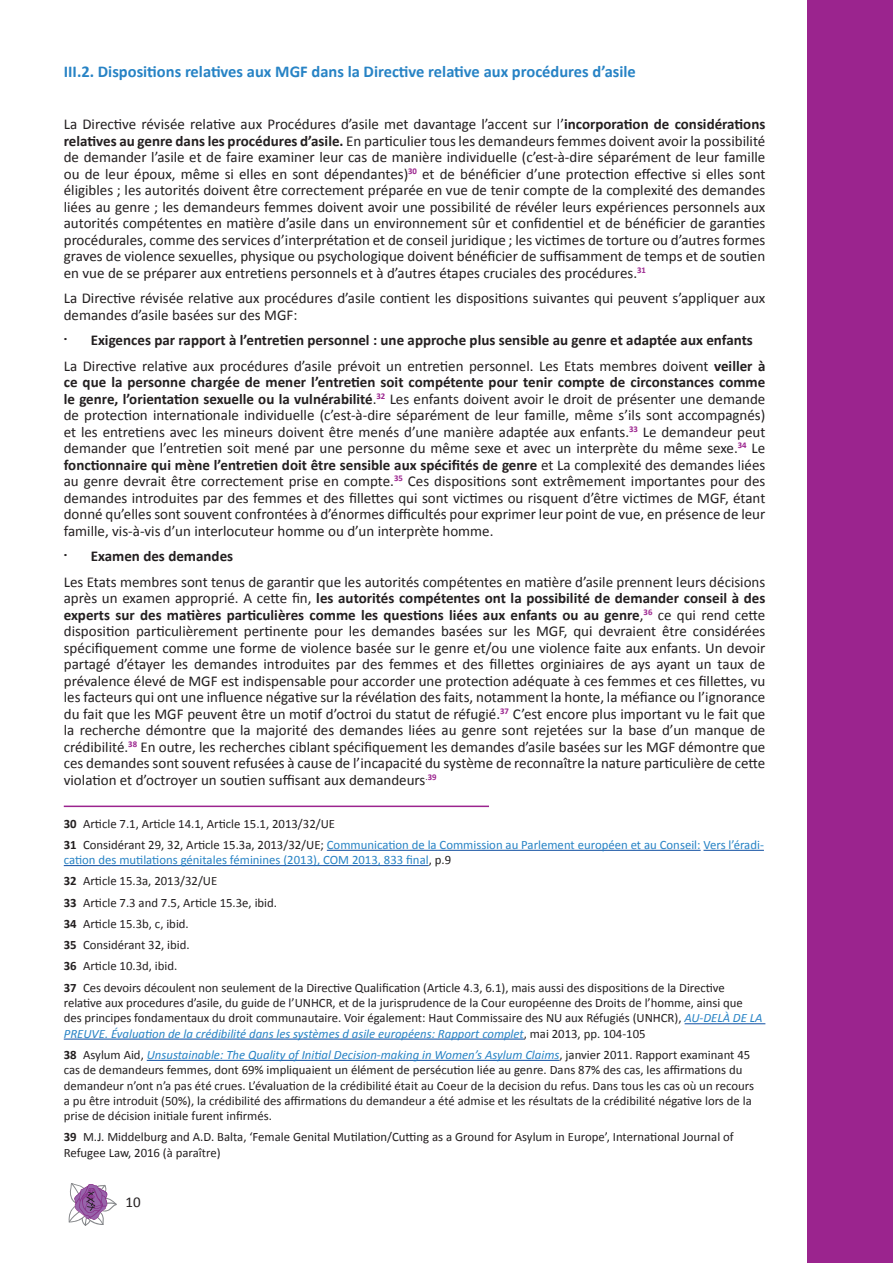
<style>
.page{position:relative;width:893px;height:1263px;background:#fff}
.page>*{position:absolute;margin:0;border:0;box-sizing:border-box;transform-origin:0 0}
.t1{font:700 16.5px "Calibri";color:#2783c5}
.t2{font:15px/16.5px "Calibri";color:#231f20;text-align:justify}
.t3{font:700 15px/25.5px "Calibri";color:#231f20}
.t4{font:12.75px/21.3px "Calibri";color:#231f20}
.s1{font-weight:700}
.s2{font-weight:400}
.s3{color:#2783c5}
.s4{font-style:italic;color:#2783c5}
</style>
<div class="page">
<div style="left:808px;top:0;width:85px;height:1263px;background:#9b248e"></div>
<svg style="left:69px;top:1183px;width:48px;height:43px"></svg>
<hr style="left:64px;top:805px;width:425px;height:2px;background:#9b248e">
<hr style="left:327px;top:850px;width:374px;height:1px;background:#0d4da1">
<hr style="left:703px;top:850px;width:61px;height:1px;background:#0d4da1">
<hr style="left:64px;top:865px;width:365px;height:1px;background:#0d4da1">
<hr style="left:685px;top:1023px;width:80px;height:1px;background:#0d4da1">
<hr style="left:64px;top:1039px;width:460px;height:1px;background:#0d4da1">
<hr style="left:147px;top:1060px;width:412px;height:1px;background:#0d4da1">
<p class="t1" style="left:64px;top:61px;width:574px">III.2. Dispositions relatives aux MGF dans la Directive relative aux procédures d’asile</p>
<p class="t2" style="left:64px;top:115px;width:703px">La Directive révisée relative aux Procédures d’asile met davantage l’accent sur l’<span class="s1">incorporation de considérations relatives au genre dans les procédures d’asile.</span> En particulier tous les demandeurs femmes doivent avoir la possibilité de demander l’asile et de faire examiner leur cas de manière individuelle (c’est-à-dire séparément de leur famille ou de leur époux, même si elles en sont dépendantes)<sup>30</sup> et de bénéficier d’une protection effective si elles sont éligibles ; les autorités doivent être correctement préparée en vue de tenir compte de la complexité des demandes liées au genre ; les demandeurs femmes doivent avoir une possibilité de révéler leurs expériences personnels aux autorités compétentes en matière d’asile dans un environnement sûr et confidentiel et de bénéficier de garanties procédurales, comme des services d’interprétation et de conseil juridique ; les victimes de torture ou d’autres formes graves de violence sexuelles, physique ou psychologique doivent bénéficier de suffisamment de temps et de soutien en vue de se préparer aux entretiens personnels et à d’autres étapes cruciales des procédures.<sup>31</sup></p>
<p class="t2" style="left:64px;top:289px;width:703px">La Directive révisée relative aux procédures d’asile contient les dispositions suivantes qui peuvent s’appliquer aux demandes d’asile basées sur des MGF:</p>
<p class="t3" style="left:64px;top:327px;width:703px">• Exigences par rapport à l’entretien personnel : une approche plus sensible au genre et adaptée aux enfants<br><span class="s2">La Directive relative aux procédures d’asile prévoit un entretien personnel. Les Etats membres doivent</span> veiller à</p>
<p class="t2" style="left:64px;top:373px;width:703px"><span class="s1">ce que la personne chargée de mener l’entretien soit compétente pour tenir compte de circonstances comme le genre, l’orientation sexuelle ou la vulnérabilité</span>.<sup>32</sup> Les enfants doivent avoir le droit de présenter une demande de protection internationale individuelle (c’est-à-dire séparément de leur famille, même s’ils sont accompagnés) et les entretiens avec les mineurs doivent être menés d’une manière adaptée aux enfants.<sup>33</sup> Le demandeur peut demander que l’entretien soit mené par une personne du même sexe et avec un interprète du même sexe.<sup>34</sup> Le <span class="s1">fonctionnaire qui mène l’entretien doit être sensible aux spécifités de genre</span> et La complexité des demandes liées au genre devrait être correctement prise en compte.<sup>35</sup> Ces dispositions sont extrêmement importantes pour des demandes introduites par des femmes et des fillettes qui sont victimes ou risquent d’être victimes de MGF, étant donné qu’elles sont souvent confrontées à d’énormes difficultés pour exprimer leur point de vue, en présence de leur famille, vis-à-vis d’un interlocuteur homme ou d’un interprète homme.</p>
<p class="t2" style="left:64px;top:543px;width:703px;line-height:25.5px">• <span class="s1">Examen des demandes<br></span>Les Etats membres sont tenus de garantir que les autorités compétentes en matière d’asile prennent leurs décisions</p>
<p class="t2" style="left:64px;top:589px;width:703px">après un examen approprié. A cette fin, <span class="s1">les autorités compétentes ont la possibilité de demander conseil à des experts sur des matières particulières comme les questions liées aux enfants ou au genre</span>,<sup>36</sup> ce qui rend cette disposition particulièrement pertinente pour les demandes basées sur les MGF, qui devraient être considérées spécifiquement comme une forme de violence basée sur le genre et/ou une violence faite aux enfants. Un devoir partagé d’étayer les demandes introduites par des femmes et des fillettes orginiaires de ays ayant un taux de prévalence élevé de MGF est indispensable pour accorder une protection adéquate à ces femmes et ces fillettes, vu les facteurs qui ont une influence négative sur la révélation des faits, notamment la honte, la méfiance ou l’ignorance du fait que les MGF peuvent être un motif d’octroi du statut de réfugié.<sup>37</sup> C’est encore plus important vu le fait que la recherche démontre que la majorité des demandes liées au genre sont rejetées sur la base d’un manque de crédibilité.<sup>38</sup> En outre, les recherches ciblant spécifiquement les demandes d’asile basées sur les MGF démontre que ces demandes sont souvent refusées à cause de l’incapacité du système de reconnaître la nature particulière de cette violation et d’octroyer un soutien suffisant aux demandeurs<sup>.</sup><sup>39</sup></p>
<p class="t4" style="left:64px;top:812px;width:702px"><span class="s1">30</span> Article 7.1, Article 14.1, Article 15.1, 2013/32/UE<br><span class="s1">31</span> Considérant 29, 32, Article 15.3a, 2013/32/UE; <span class="s3">Communication de la Commission au Parlement européen et au Conseil: Vers l’éradi-</span></p>
<p class="t4" style="left:64px;top:849px;width:663px"><span class="s3">cation des mutilations génitales féminines (2013), COM 2013, 833 final</span>, p.9<br><span class="s1">32</span> Article 15.3a, 2013/32/UE<br><span class="s1">33</span> Article 7.3 and 7.5, Article 15.3e, ibid.<br><span class="s1">34</span> Article 15.3b, c, ibid.<br><span class="s1">35</span> Considérant 32, ibid.<br><span class="s1">36</span> Article 10.3d, ibid.<br><span class="s1">37</span> Ces devoirs découlent non seulement de la Directive Qualification (Article 4.3, 6.1), mais aussi des dispositions de la Directive</p>
<p class="t4" style="left:64px;top:994px;width:700px;line-height:15.3px">relative aux procedures d’asile, du guide de l’UNHCR, et de la jurisprudence de la Cour européenne des Droits de l’homme, ainsi que des principes fondamentaux du droit communautaire. Voir également: Haut Commissaire des NU aux Réfugiés (UNHCR), <span class="s4">AU-DELÀ DE LA<br>PREUVE. Évaluation de la crédibilité dans les systèmes d asile européens: Rapport complet</span>, mai 2013, pp. 104-105</p>
<p class="t4" style="left:64px;top:1046px;width:692px;line-height:15.3px"><span class="s1">38</span> Asylum Aid, <span class="s4">Unsustainable: The Quality of Initial Decision-making in Women’s Asylum Claims</span>, janvier 2011. Rapport examinant 45 cas de demandeurs femmes, dont 69% impliquaient un élément de persécution liée au genre. Dans 87% des cas, les affirmations du demandeur n’ont n’a pas été crues. L’évaluation de la crédibilité était au Coeur de la decision du refus. Dans tous les cas où un recours a pu être introduit (50%), la crédibilité des affirmations du demandeur a été admise et les résultats de la crédibilité négative lors de la prise de décision initiale furent infirmés.</p>
<p class="t4" style="left:64px;top:1129px;width:671px;line-height:15.3px"><span class="s1">39</span> M.J. Middelburg and A.D. Balta, ‘Female Genital Mutilation/Cutting as a Ground for Asylum in Europe’, International Journal of<br>Refugee Law, 2016 (à paraître)</p>
<p class="t2" style="left:125px;top:1193px;width:17px">10</p>
</div>
